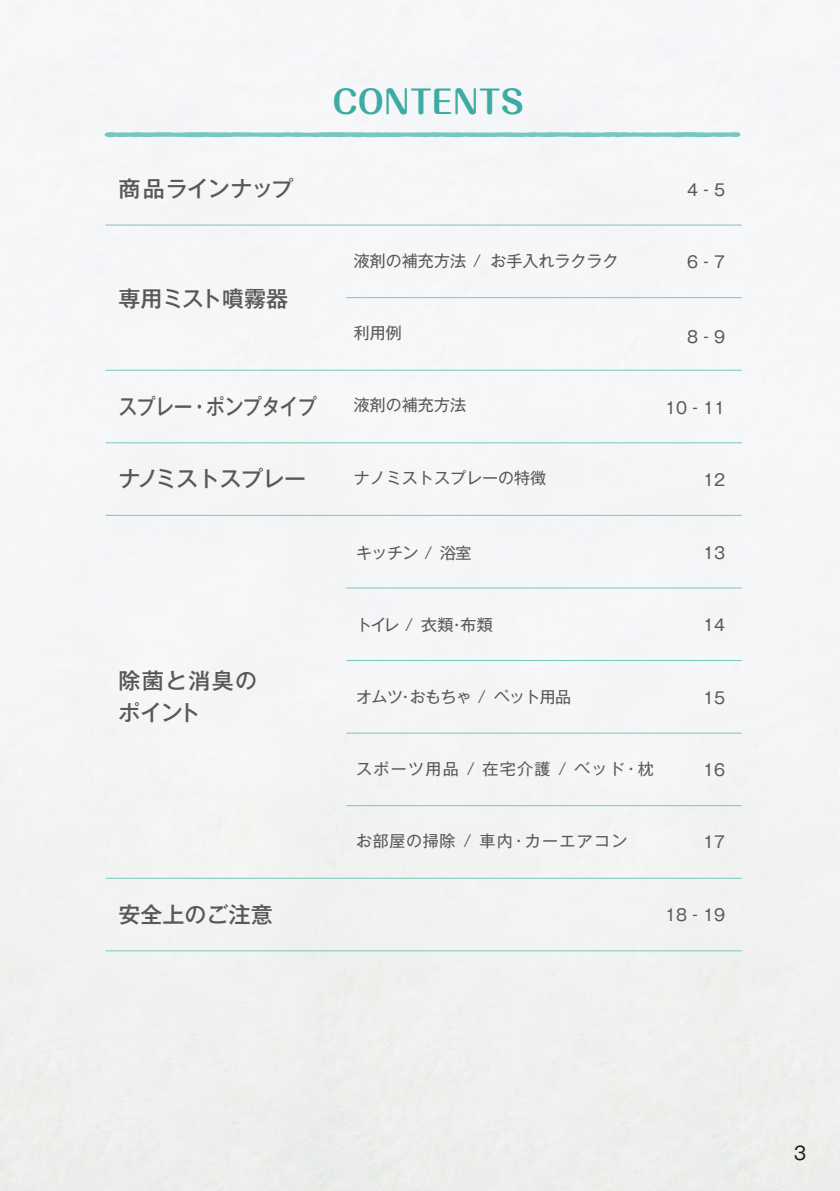
<style>
.page{position:relative;width:840px;height:1191px;background:#fff}
.page>*{position:absolute;margin:0;border:0;box-sizing:border-box;transform-origin:0 0}
.t1{font:700 32px "Maru Fo Pro";color:#3daba4}
.t2{font:500 22px "Gothic MB101 Pro";letter-spacing:-.02em;color:#595757}
.t3{font:500 22px "Gothic MB101 Pro";color:#595757}
.t4{font:500 22px "Gothic MB101 Pro";letter-spacing:-.02em;color:#595757;scale:.85 1}
.t5{font:500 22px/32px "Gothic MB101 Pro";letter-spacing:.06em;color:#595757}
.t6{font:18px "Gothic MB101 Pro";color:#221815}
.t7{font:16px "Gothic MB101 Pro";color:#595757}
.t8{font:16px "Gothic MB101 Pro";letter-spacing:.08em;color:#595757}
.t9{font:16px "Gothic MB101 Pro";letter-spacing:-.04em;color:#595757}
</style>
<div class="page">
<svg style="left:104px;top:132px;width:636px;height:5px;background:#84cbc5"></svg>
<hr style="left:105px;top:224px;width:636px;height:1px;background:#77c7bf">
<hr style="left:105px;top:370px;width:636px;height:1px;background:#77c7bf">
<hr style="left:105px;top:515px;width:636px;height:1px;background:#77c7bf">
<hr style="left:346px;top:587px;width:395px;height:1px;background:#77c7bf">
<hr style="left:346px;top:297px;width:395px;height:1px;background:#77c7bf">
<hr style="left:346px;top:660px;width:395px;height:1px;background:#77c7bf">
<hr style="left:346px;top:732px;width:395px;height:1px;background:#77c7bf">
<hr style="left:346px;top:805px;width:395px;height:1px;background:#77c7bf">
<hr style="left:105px;top:877px;width:636px;height:1px;background:#77c7bf">
<hr style="left:105px;top:950px;width:636px;height:1px;background:#77c7bf">
<hr style="left:105px;top:442px;width:636px;height:1px;background:#77c7bf">
<h1 class="t1" style="left:332px;top:77px;width:192px">CONTENTS</h1>
<h2 class="t2" style="left:118px;top:171px;width:176px">商品ラインナップ</h2>
<h2 class="t3" style="left:118px;top:280px;width:171px">専用ミスト噴霧器</h2>
<h2 class="t4" style="left:118px;top:388px;width:235px">スプレー・ポンプタイプ</h2>
<h2 class="t2" style="left:118px;top:460px;width:189px">ナノミストスプレー</h2>
<h2 class="t5" style="left:118px;top:662px;width:140px">除菌と消臭のポイント</h2>
<h2 class="t3" style="left:118px;top:896px;width:155px">安全上のご注意</h2>
<p class="t7" style="left:354px;top:247px;width:282px">液剤の補充方法 / お手入れラクラク　</p>
<p class="t7" style="left:354px;top:319px;width:49px">利用例</p>
<p class="t7" style="left:686px;top:177px;width:39px">4 - 5</p>
<p class="t7" style="left:686px;top:249px;width:39px">6 - 7</p>
<p class="t7" style="left:686px;top:323px;width:39px">8 - 9</p>
<p class="t7" style="left:354px;top:392px;width:113px">液剤の補充方法</p>
<p class="t7" style="left:664px;top:395px;width:61px">10 - 11</p>
<p class="t7" style="left:354px;top:464px;width:193px">ナノミストスプレーの特徴</p>
<p class="t7" style="left:702px;top:466px;width:23px">12</p>
<p class="t7" style="left:356px;top:539px;width:117px">キッチン / 浴室</p>
<p class="t7" style="left:702px;top:540px;width:23px">13</p>
<p class="t7" style="left:356px;top:611px;width:138px">トイレ / 衣類・布類</p>
<p class="t7" style="left:702px;top:612px;width:23px">14</p>
<p class="t9" style="left:356px;top:683px;width:216px">オムツ・おもちゃ / ペット用品</p>
<p class="t7" style="left:702px;top:684px;width:23px">15</p>
<p class="t8" style="left:356px;top:755px;width:299px">スポーツ用品 / 在宅介護 / ベッド・枕</p>
<p class="t7" style="left:702px;top:756px;width:23px">16</p>
<p class="t8" style="left:356px;top:827px;width:272px">お部屋の掃除 / 車内・カーエアコン</p>
<p class="t7" style="left:702px;top:829px;width:23px">17</p>
<p class="t7" style="left:664px;top:901px;width:61px">18 - 19</p>
<p class="t6" style="left:793px;top:1137px;width:14px">3</p>
</div>
